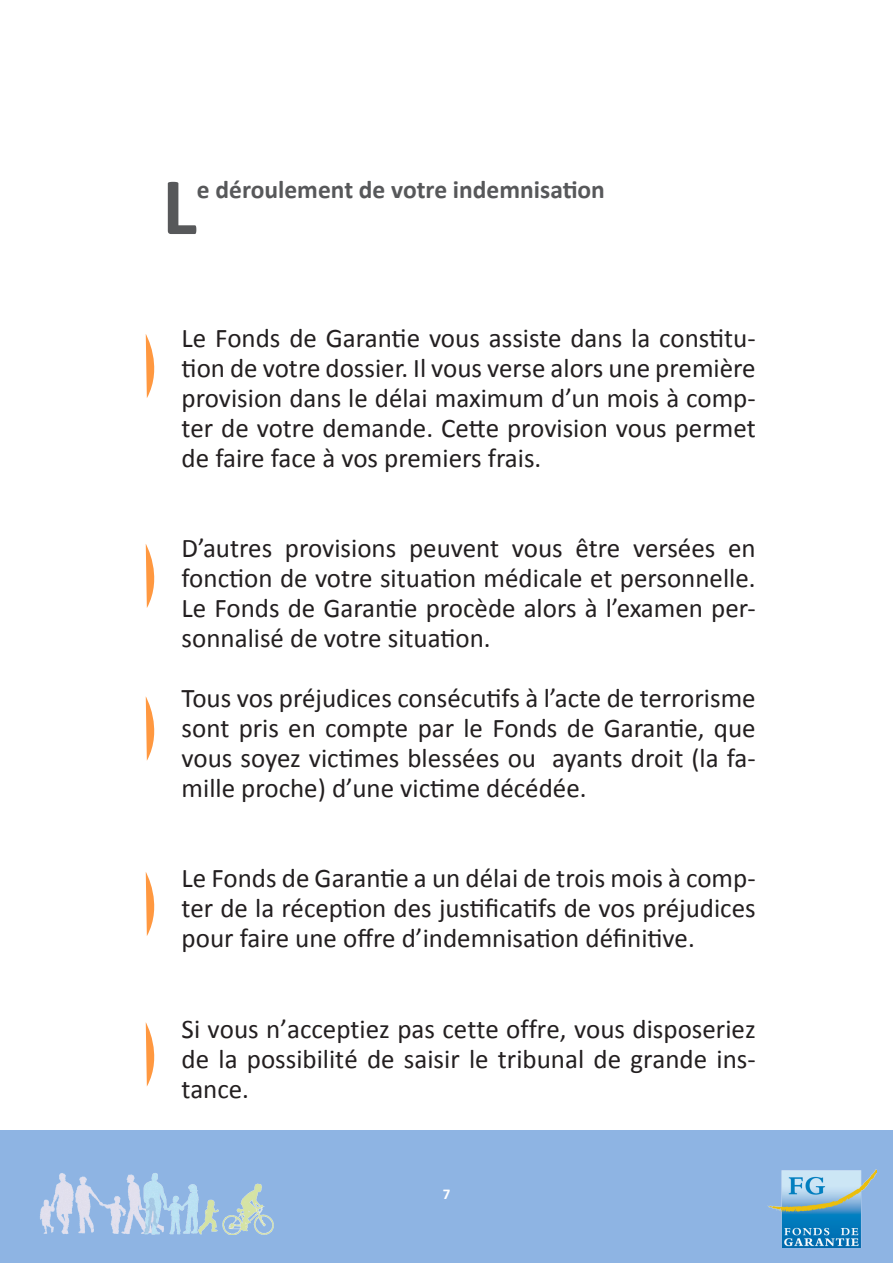
<style>
.page{position:relative;width:893px;height:1263px;background:#fff}
.page>*{position:absolute;margin:0;border:0;box-sizing:border-box;transform-origin:0 0}
.t1{font:700 82.2px "Calibri";color:#57585a}
.t2{font:27px/30px "Calibri";color:#231f20;text-align:justify}
.t3{font:700 25.5px "Calibri";color:#57585a}
.t4{font:700 15px "Calibri";color:#fff}
</style>
<div class="page">
<div style="left:0;top:1131px;width:893px;height:132px;background:#8eb4e3"></div>
<img style="left:40px;top:1173px;width:234px;height:62px">
<img style="left:768px;top:1169px;width:108px;height:79px">
<svg style="left:146px;top:334px;width:9px;height:64px"></svg>
<svg style="left:146px;top:544px;width:9px;height:64px"></svg>
<svg style="left:146px;top:697px;width:9px;height:64px"></svg>
<svg style="left:146px;top:872px;width:9px;height:64px"></svg>
<svg style="left:146px;top:1023px;width:9px;height:63px"></svg>
<p class="t1" style="left:162px;top:154px;width:36px">L</p>
<p class="t3" style="left:197px;top:173px;width:410px">e déroulement de votre indemnisation</p>
<p class="t2" style="left:182px;top:324px;width:576px">Le Fonds de Garantie vous assiste dans la constitu&shy;tion de votre dossier. Il vous verse alors une première provision dans le délai maximum d’un mois à comp&shy;ter de votre demande. Cette provision vous permet de faire face à vos premiers frais.</p>
<p class="t2" style="left:182px;top:534px;width:576px">D’autres provisions peuvent vous être versées en fonction de votre situation médicale et personnelle.<br>Le Fonds de Garantie procède alors à l’examen per&shy;sonnalisé de votre situation.</p>
<p class="t2" style="left:182px;top:683px;width:576px">Tous vos préjudices consécutifs à l’acte de terrorisme sont pris en compte par le Fonds de Garantie, que vous soyez victimes blessées ou ayants droit (la fa&shy;mille proche) d’une victime décédée.</p>
<p class="t2" style="left:182px;top:863px;width:576px">Le Fonds de Garantie a un délai de trois mois à comp&shy;ter de la réception des justificatifs de vos préjudices pour faire une offre d’indemnisation définitive.</p>
<p class="t2" style="left:182px;top:1014px;width:575px">Si vous n’acceptiez pas cette offre, vous disposeriez de la possibilité de saisir le tribunal de grande ins&shy;tance.</p>
<p class="t4" style="left:443px;top:1184px;width:9px">7</p>
</div>
